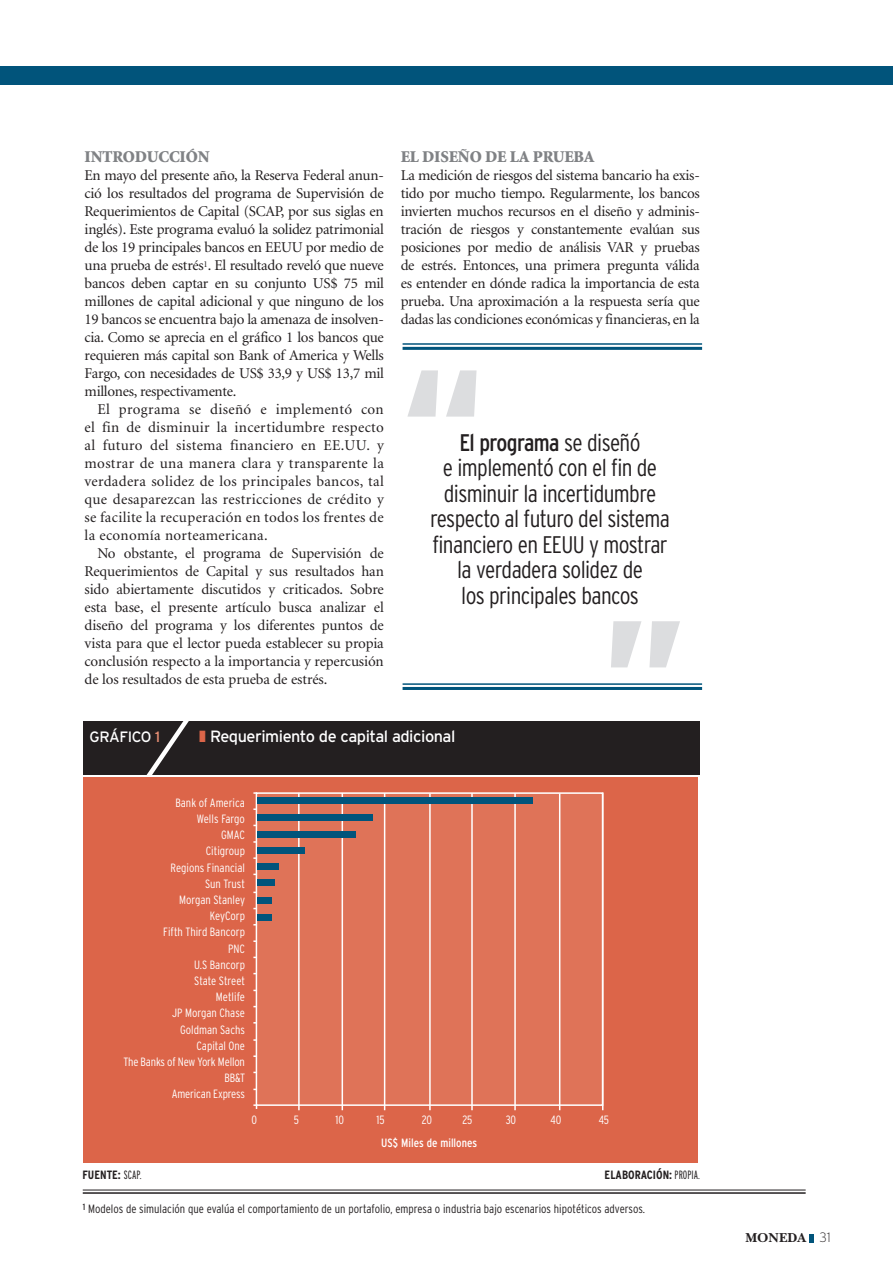
<style>
.page{position:relative;width:893px;height:1276px;background:#fff}
.page>*{position:absolute;margin:0;border:0;box-sizing:border-box;transform-origin:0 0}
.t1{font:900 condensed 166.2px "Interstate";color:#dcdddf}
.t2{font:300 condensed 24px "Interstate";letter-spacing:-.025em;color:#231f20}
.t3{font:condensed 24px "Interstate";letter-spacing:-.025em;color:#231f20}
.TXTOK{font:900 16.5px "Minion";letter-spacing:-.01em;color:#808285}
.t4{font:16.35px "Interstate";letter-spacing:-.03em;color:#fff}
.TXTOK-2{font:15px/18px "Minion";letter-spacing:-.015em;color:#231f20;text-align:justify}
.t5{font:15px "Interstate";letter-spacing:-.03em;color:#fff}
.t6{font:13.5px "New Baskerville Bold SC";color:#231f20}
.t7{font:300 condensed 12px "Interstate";letter-spacing:-.005em;color:#fff}
.t8{font:300 condensed 12px "Interstate";color:#231f20}
.t9{font:700 condensed 12px "Interstate";color:#231f20}
.t10{font:condensed 12px "Interstate";color:#fff}
.t11{font:300 extra-condensed 12px "Interstate";color:#231f20}
.s1{font-weight:300}
.s2{color:#e68e74}
.s3{color:#dc6549}
.s4{font-weight:300;font-stretch:extra-condensed}
.s5{font-weight:700;font-stretch:condensed}
.s6{font-family:"Interstate";font-weight:200}
</style>
<div class="page">
<div style="left:0;top:67px;width:893px;height:18px;background:#01547b"></div>
<svg style="left:809px;top:1234px;width:4px;height:8px"></svg>
<hr style="left:403px;top:347px;width:299px;height:3px;background:#01547b">
<hr style="left:403px;top:343px;width:299px;height:2px;background:#01547b">
<hr style="left:403px;top:687px;width:299px;height:3px;background:#01547b">
<hr style="left:403px;top:683px;width:299px;height:2px;background:#01547b">
<hr style="left:83px;top:1192px;width:723px;height:1px;background:#231f20">
<hr style="left:83px;top:1189px;width:723px;height:1px;background:#231f20">
<div style="left:83px;top:721px;width:617px;height:53px;background:#231f20"></div>
<svg style="left:141px;top:721px;width:56px;height:54px"></svg>
<div style="left:83px;top:777px;width:615px;height:385px;background:#dc6549"></div>
<div style="left:257px;top:792px;width:346px;height:314px;background:#df7358"></div>
<hr style="left:298px;top:793px;width:2px;height:317px;background:#fff">
<hr style="left:342px;top:793px;width:1px;height:317px;background:#fff">
<hr style="left:384px;top:793px;width:1px;height:317px;background:#fff">
<hr style="left:429px;top:793px;width:2px;height:317px;background:#fff">
<hr style="left:471px;top:793px;width:2px;height:317px;background:#fff">
<hr style="left:514px;top:793px;width:2px;height:317px;background:#fff">
<hr style="left:559px;top:793px;width:1px;height:317px;background:#fff">
<div style="left:256px;top:792px;width:347px;height:314px;border:2px solid #fff"></div>
<svg style="left:253px;top:1104px;width:4px;height:5px"></svg>
<div style="left:258px;top:798px;width:275px;height:6px;background:#01547b"></div>
<div style="left:258px;top:814px;width:115px;height:6px;background:#01547b"></div>
<div style="left:258px;top:831px;width:98px;height:6px;background:#01547b"></div>
<div style="left:258px;top:847px;width:47px;height:7px;background:#01547b"></div>
<div style="left:258px;top:863px;width:21px;height:7px;background:#01547b"></div>
<div style="left:258px;top:880px;width:17px;height:6px;background:#01547b"></div>
<div style="left:258px;top:897px;width:14px;height:6px;background:#01547b"></div>
<div style="left:258px;top:914px;width:14px;height:6px;background:#01547b"></div>
<hr style="left:602px;top:792px;width:1px;height:318px;background:#fff">
<p class="TXTOK" style="left:85px;top:148px;width:127px">INTRODUCCIÓN</p>
<p class="TXTOK-2" style="left:85px;top:167px;width:301px">En mayo del presente año, la Reserva Federal anun&shy;ció los resultados del programa de Supervisión de Requerimientos de Capital (SCAP, por sus siglas en inglés). Este programa evaluó la solidez patrimonial de los 19 principales bancos en EEUU por medio de una prueba de estrés<sup>1</sup>. El resultado reveló que nueve bancos deben captar en su conjunto US$ 75 mil millones de capital adicional y que ninguno de los 19 bancos se encuentra bajo la amenaza de insolven&shy;cia. Como se aprecia en el gráfico 1 los bancos que requieren más capital son Bank of America y Wells Fargo, con necesidades de US$ 33,9 y US$ 13,7 mil millones, respectivamente.</p>
<p class="TXTOK-2" style="left:85px;top:401px;width:301px;text-indent:13px">El programa se diseñó e implementó con el fin de disminuir la incertidumbre respecto al futuro del sistema financiero en EE.UU. y mostrar de una manera clara y transparente la verdadera solidez de los principales bancos, tal que desaparezcan las restricciones de crédito y se facilite la recuperación en todos los frentes de la economía norteamericana.</p>
<p class="TXTOK-2" style="left:85px;top:545px;width:301px;text-indent:13px">No obstante, el programa de Supervisión de Requerimientos de Capital y sus resultados han sido abiertamente discutidos y criticados. Sobre esta base, el presente artículo busca analizar el diseño del programa y los diferentes puntos de vista para que el lector pueda establecer su propia conclusión respecto a la importancia y repercusión de los resultados de esta prueba de estrés.</p>
<p class="TXTOK" style="left:401px;top:148px;width:195px">EL DISEÑO DE LA PRUEBA</p>
<p class="TXTOK-2" style="left:401px;top:167px;width:301px">La medición de riesgos del sistema bancario ha exis&shy;tido por mucho tiempo. Regularmente, los bancos invierten muchos recursos en el diseño y adminis&shy;tración de riesgos y constantemente evalúan sus posiciones por medio de análisis VAR y pruebas de estrés. Entonces, una primera pregunta válida es entender en dónde radica la importancia de esta prueba. Una aproximación a la respuesta sería que dadas las condiciones económicas y financieras, en la</p>
<p class="t1" style="left:402px;top:336px;width:85px">“</p>
<p class="t3" style="left:459px;top:429px;width:183px">El programa <span class="s1">se diseñó</span></p>
<p class="t2" style="left:443px;top:454px;width:216px">e implementó con el fin de</p>
<p class="t2" style="left:444px;top:480px;width:214px">disminuir la incertidumbre</p>
<p class="t2" style="left:430px;top:505px;width:241px">respecto al futuro del sistema</p>
<p class="t2" style="left:432px;top:531px;width:121px">financiero en EEUU</p>
<p class="t2" style="left:589px;top:531px;width:80px">y mostrar</p>
<p class="t2" style="left:457px;top:556px;width:187px">la verdadera solidez de</p>
<p class="t2" style="left:461px;top:582px;width:179px">los principales bancos</p>
<p class="t1" style="left:686px;top:702px;width:85px;rotate:-180deg">“</p>
<p class="t5" style="left:90px;top:728px;width:72px">gráfico <span class="s2">1</span></p>
<p class="t4" style="left:199px;top:727px;width:258px"><span class="s3">❚</span> Requerimiento de capital adicional</p>
<p class="t7" style="left:175px;top:796px;width:71px">Bank of America</p>
<p class="t7" style="left:197px;top:812px;width:50px">Wells Fargo</p>
<p class="t7" style="left:221px;top:828px;width:25px">GMA C</p>
<p class="t7" style="left:206px;top:844px;width:41px">Citigroup</p>
<p class="t7" style="left:171px;top:860px;width:76px">Regions Financial</p>
<p class="t7" style="left:205px;top:877px;width:41px">Sun Trust</p>
<p class="t7" style="left:179px;top:893px;width:67px">Morgan Stanley</p>
<p class="t7" style="left:210px;top:909px;width:37px">KeyCorp</p>
<p class="t7" style="left:163px;top:925px;width:83px">Fifth Third Bancorp</p>
<p class="t7" style="left:228px;top:941px;width:18px">PN C</p>
<p class="t7" style="left:194px;top:958px;width:52px">U.S Bancorp</p>
<p class="t7" style="left:194px;top:974px;width:52px">State Street</p>
<p class="t7" style="left:216px;top:990px;width:31px">Metlife</p>
<p class="t7" style="left:172px;top:1006px;width:74px">JP Morgan Chase</p>
<p class="t7" style="left:180px;top:1022px;width:66px">Goldman Sachs</p>
<p class="t7" style="left:197px;top:1039px;width:50px">Capital One</p>
<p class="t7" style="left:123px;top:1055px;width:123px">The Banks of New York Mellon</p>
<p class="t7" style="left:224px;top:1071px;width:21px">BB&amp;T</p>
<p class="t7" style="left:172px;top:1087px;width:75px">American Express</p>
<p class="t7" style="left:251px;top:1113px;width:7px">0</p>
<p class="t7" style="left:294px;top:1113px;width:7px">5</p>
<p class="t7" style="left:336px;top:1113px;width:10px">10</p>
<p class="t7" style="left:376px;top:1113px;width:10px">15</p>
<p class="t7" style="left:422px;top:1113px;width:12px">20</p>
<p class="t7" style="left:462px;top:1113px;width:11px">25</p>
<p class="t7" style="left:506px;top:1113px;width:12px">30</p>
<p class="t7" style="left:550px;top:1113px;width:12px">40</p>
<p class="t7" style="left:599px;top:1113px;width:12px">45</p>
<p class="t10" style="left:381px;top:1136px;width:97px">US$ Miles de millones</p>
<p class="t9" style="left:82px;top:1168px;width:61px">fuente: <span class="s4">SCAP.</span></p>
<p class="t9" style="left:605px;top:1168px;width:31px">ELABORACIÓN</p>
<p class="t11" style="left:669px;top:1168px;width:10px"><span class="s5">:</span>PROPI</p>
<p class="t11" style="left:694px;top:1168px;width:8px">A.</p>
<p class="t8" style="left:83px;top:1201px;width:564px"><sup>1</sup> Modelos de simulación que evalúa el comportamiento de un portafolio, empresa o industria bajo escenarios hipotéticos adversos.</p>
<p class="t6" style="left:745px;top:1230px;width:87px">MONEDA <span class="s6">31</span></p>
</div>
